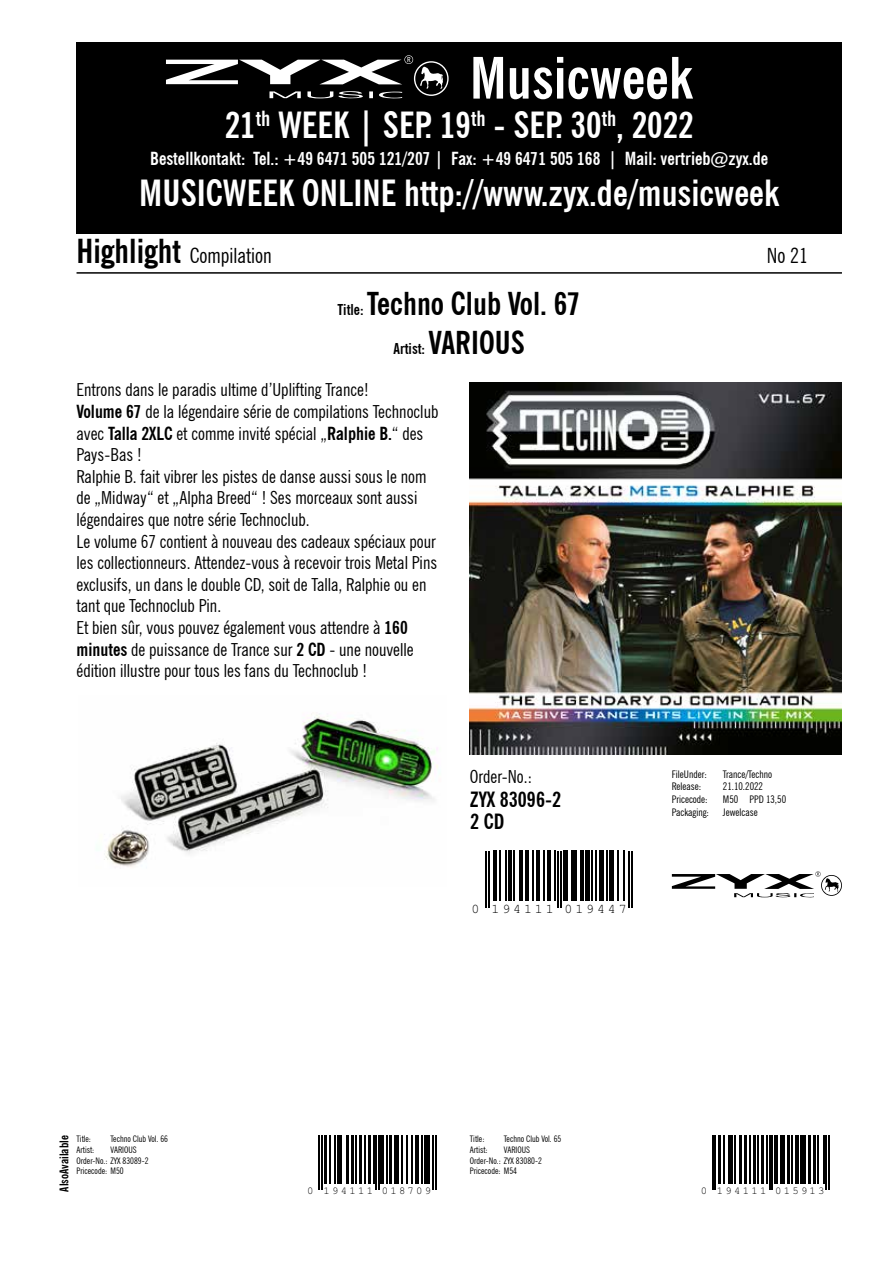
<style>
.page{position:relative;width:893px;height:1263px;background:#fff}
.page>*{position:absolute;margin:0;border:0;box-sizing:border-box;transform-origin:0 0}
.t1{font:700 condensed 57px "News Gothic BT";color:#fff}
.t2{font:700 condensed 36px/68.1px "News Gothic BT";color:#fff;text-align:center}
.t3{font:700 condensed 31.5px "News Gothic BT";color:#000}
.t4{font:condensed 21px "News Gothic BT";color:#000}
.t5{font:700 condensed 21px "News Gothic BT";color:#000}
.t6{font:condensed 18px/21.6px "News Gothic BT";color:#000}
.t7{font:700 condensed 18px "News Gothic BT";color:#fff}
.t8{font:700 condensed 15px "News Gothic BT";color:#000}
.t9{font:13.35px "Arial";letter-spacing:.215em;color:#000}
.t10{font:700 condensed 12px "News Gothic BT";color:#000}
.t11{font:10.65px "Arial";letter-spacing:.215em;color:#000}
.t12{font:condensed 10.5px "News Gothic BT";color:#000}
.t13{font:condensed 9px/10.6px "News Gothic BT";color:#000}
.s1{font-weight:700;font-size:33px}
.s2{font-size:15px}
.s3{font-size:31.5px}
.s4{font-weight:700}
</style>
<div class="page">
<div style="left:77px;top:43px;width:765px;height:191px;background:#000"></div>
<svg style="left:166px;top:55px;width:283px;height:43px"></svg>
<hr style="left:77px;top:272px;width:765px;height:2px;background:#000">
<img style="left:470px;top:383px;width:372px;height:372px">
<hr style="left:485px;top:851px;width:2px;height:56px;background:#000">
<hr style="left:488px;top:851px;width:2px;height:56px;background:#000">
<hr style="left:493px;top:851px;width:3px;height:50px;background:#000">
<hr style="left:499px;top:851px;width:2px;height:50px;background:#000">
<hr style="left:506px;top:851px;width:1px;height:50px;background:#000">
<hr style="left:509px;top:851px;width:3px;height:50px;background:#000">
<hr style="left:513px;top:851px;width:2px;height:50px;background:#000">
<hr style="left:520px;top:851px;width:3px;height:50px;background:#000">
<hr style="left:526px;top:851px;width:3px;height:50px;background:#000">
<hr style="left:532px;top:851px;width:2px;height:50px;background:#000">
<hr style="left:537px;top:851px;width:3px;height:50px;background:#000">
<hr style="left:543px;top:851px;width:1px;height:50px;background:#000">
<hr style="left:547px;top:851px;width:4px;height:50px;background:#000">
<hr style="left:554px;top:851px;width:1px;height:50px;background:#000">
<hr style="left:557px;top:851px;width:1px;height:56px;background:#000">
<hr style="left:560px;top:851px;width:1px;height:56px;background:#000">
<div style="left:563px;top:851px;width:5px;height:50px;background:#000"></div>
<hr style="left:571px;top:851px;width:1px;height:50px;background:#000">
<hr style="left:574px;top:851px;width:3px;height:50px;background:#000">
<hr style="left:580px;top:851px;width:3px;height:50px;background:#000">
<hr style="left:585px;top:851px;width:4px;height:50px;background:#000">
<hr style="left:591px;top:851px;width:2px;height:50px;background:#000">
<hr style="left:596px;top:851px;width:1px;height:50px;background:#000">
<hr style="left:599px;top:851px;width:4px;height:50px;background:#000">
<hr style="left:606px;top:851px;width:2px;height:50px;background:#000">
<hr style="left:610px;top:851px;width:4px;height:50px;background:#000">
<hr style="left:617px;top:851px;width:2px;height:50px;background:#000">
<hr style="left:624px;top:851px;width:1px;height:50px;background:#000">
<hr style="left:628px;top:851px;width:2px;height:56px;background:#000">
<hr style="left:631px;top:851px;width:2px;height:56px;background:#000">
<svg style="left:672px;top:871px;width:170px;height:27px"></svg>
<hr style="left:319px;top:1135px;width:1px;height:54px;background:#000">
<hr style="left:321px;top:1135px;width:1px;height:54px;background:#000">
<hr style="left:325px;top:1135px;width:2px;height:49px;background:#000">
<hr style="left:330px;top:1135px;width:1px;height:49px;background:#000">
<hr style="left:335px;top:1135px;width:1px;height:49px;background:#000">
<hr style="left:337px;top:1135px;width:3px;height:49px;background:#000">
<hr style="left:341px;top:1135px;width:1px;height:49px;background:#000">
<hr style="left:346px;top:1135px;width:2px;height:49px;background:#000">
<hr style="left:351px;top:1135px;width:2px;height:49px;background:#000">
<hr style="left:356px;top:1135px;width:1px;height:49px;background:#000">
<hr style="left:359px;top:1135px;width:3px;height:49px;background:#000">
<hr style="left:364px;top:1135px;width:2px;height:49px;background:#000">
<hr style="left:368px;top:1135px;width:3px;height:49px;background:#000">
<hr style="left:373px;top:1135px;width:1px;height:49px;background:#000">
<hr style="left:376px;top:1135px;width:1px;height:54px;background:#000">
<hr style="left:378px;top:1135px;width:1px;height:54px;background:#000">
<hr style="left:380px;top:1135px;width:4px;height:49px;background:#000">
<hr style="left:387px;top:1135px;width:1px;height:49px;background:#000">
<hr style="left:389px;top:1135px;width:3px;height:49px;background:#000">
<hr style="left:394px;top:1135px;width:3px;height:49px;background:#000">
<hr style="left:398px;top:1135px;width:1px;height:49px;background:#000">
<hr style="left:402px;top:1135px;width:1px;height:49px;background:#000">
<hr style="left:406px;top:1135px;width:2px;height:49px;background:#000">
<hr style="left:411px;top:1135px;width:2px;height:49px;background:#000">
<hr style="left:415px;top:1135px;width:4px;height:49px;background:#000">
<hr style="left:421px;top:1135px;width:2px;height:49px;background:#000">
<hr style="left:424px;top:1135px;width:4px;height:49px;background:#000">
<hr style="left:429px;top:1135px;width:1px;height:49px;background:#000">
<hr style="left:432px;top:1135px;width:2px;height:54px;background:#000">
<hr style="left:435px;top:1135px;width:1px;height:54px;background:#000">
<hr style="left:712px;top:1135px;width:1px;height:54px;background:#000">
<hr style="left:714px;top:1135px;width:2px;height:54px;background:#000">
<hr style="left:718px;top:1135px;width:3px;height:49px;background:#000">
<hr style="left:723px;top:1135px;width:1px;height:49px;background:#000">
<hr style="left:728px;top:1135px;width:1px;height:49px;background:#000">
<hr style="left:730px;top:1135px;width:3px;height:49px;background:#000">
<hr style="left:734px;top:1135px;width:1px;height:49px;background:#000">
<hr style="left:739px;top:1135px;width:3px;height:49px;background:#000">
<hr style="left:744px;top:1135px;width:3px;height:49px;background:#000">
<hr style="left:749px;top:1135px;width:1px;height:49px;background:#000">
<hr style="left:753px;top:1135px;width:2px;height:49px;background:#000">
<hr style="left:758px;top:1135px;width:1px;height:49px;background:#000">
<hr style="left:761px;top:1135px;width:3px;height:49px;background:#000">
<hr style="left:766px;top:1135px;width:2px;height:49px;background:#000">
<hr style="left:769px;top:1135px;width:1px;height:54px;background:#000">
<hr style="left:771px;top:1135px;width:2px;height:54px;background:#000">
<hr style="left:774px;top:1135px;width:3px;height:49px;background:#000">
<hr style="left:780px;top:1135px;width:1px;height:49px;background:#000">
<hr style="left:782px;top:1135px;width:3px;height:49px;background:#000">
<hr style="left:787px;top:1135px;width:3px;height:49px;background:#000">
<hr style="left:791px;top:1135px;width:1px;height:49px;background:#000">
<hr style="left:795px;top:1135px;width:4px;height:49px;background:#000">
<hr style="left:800px;top:1135px;width:3px;height:49px;background:#000">
<hr style="left:805px;top:1135px;width:1px;height:49px;background:#000">
<hr style="left:808px;top:1135px;width:3px;height:49px;background:#000">
<hr style="left:813px;top:1135px;width:3px;height:49px;background:#000">
<hr style="left:817px;top:1135px;width:1px;height:49px;background:#000">
<hr style="left:823px;top:1135px;width:2px;height:49px;background:#000">
<hr style="left:826px;top:1135px;width:1px;height:54px;background:#000">
<hr style="left:828px;top:1135px;width:2px;height:54px;background:#000">
<img style="left:104px;top:714px;width:334px;height:153px">
<h1 class="t1" style="left:470px;top:43px;width:224px">Musicweek</h1>
<h2 class="t2" style="left:139px;top:91px;width:641px">21<sup>th</sup> WEEK | SEP. 19<sup>th</sup> - SEP. 30<sup>th</sup>, 2022<br>MUSICWEEK ONLINE http://www.zyx.de/musicweek</h2>
<p class="t4" style="left:77px;top:243px;width:197px"><span class="s1">Highlight</span> Compilation</p>
<p class="t4" style="left:767px;top:243px;width:42px">No 21</p>
<h3 class="t3" style="left:338px;top:285px;width:245px"><span class="s2">Title:</span> Techno Club Vol. 67</h3>
<p class="t8" style="left:393px;top:339px;width:133px">Artist: <span class="s3">VARIOUS</span></p>
<p class="t6" style="left:77px;top:379px;width:363px">Entrons dans le paradis ultime d’Uplifting Trance!<br><span class="s4">Volume 67</span> de la légendaire série de compilations Technoclub avec <span class="s4">Talla 2XLC</span> et comme invité spécial „<span class="s4">Ralphie B.</span>“ des Pays-Bas !<br>Ralphie B. fait vibrer les pistes de danse aussi sous le nom de „Midway“ et „Alpha Breed“ ! Ses morceaux sont aussi légendaires que notre série Technoclub.<br>Le volume 67 contient à nouveau des cadeaux spéciaux pour les collectionneurs. Attendez-vous à recevoir trois Metal Pins exclusifs, un dans le double CD, soit de Talla, Ralphie ou en tant que Technoclub Pin.<br>Et bien sûr, vous pouvez également vous attendre à <span class="s4">160 minutes</span> de puissance de Trance sur <span class="s4">2 CD</span> - une nouvelle édition illustre pour tous les fans du Technoclub !</p>
<p class="t7" style="left:150px;top:147px;width:619px">Bestellkontakt: Tel.: +49 6471 505 121/207 | Fax: +49 6471 505 168 | Mail: vertrieb@zyx.de</p>
<p class="t6" style="left:470px;top:766px;width:64px">Order-No.:</p>
<p class="t5" style="left:470px;top:786px;width:93px">ZYX 83096-2</p>
<p class="t5" style="left:470px;top:808px;width:36px">2 CD</p>
<p class="t12" style="left:672px;top:767px;width:37px">FileUnder:</p>
<p class="t12" style="left:723px;top:767px;width:51px">Trance/Techno</p>
<p class="t12" style="left:672px;top:780px;width:31px">Release:</p>
<p class="t12" style="left:723px;top:780px;width:42px">21.10.2022</p>
<p class="t12" style="left:672px;top:793px;width:37px">Pricecode:</p>
<p class="t12" style="left:723px;top:793px;width:65px">M50 PPD 13,50</p>
<p class="t12" style="left:672px;top:806px;width:39px">Packaging:</p>
<p class="t12" style="left:723px;top:806px;width:36px">Jewelcase</p>
<p class="t9" style="left:471px;top:901px;width:157px">0 194111 019447</p>
<p class="t10" style="left:57px;top:1191px;width:58px;rotate:-90deg">AlsoAvailable</p>
<p class="t13" style="left:77px;top:1134px;width:16px">Title:</p>
<p class="t13" style="left:111px;top:1134px;width:59px">Techno Club Vol. 66</p>
<p class="t13" style="left:77px;top:1144px;width:73px;text-indent:34px">VARIOUS<br>Order-No.: ZYX 83089-2<br>Pricecode: M50</p>
<p class="t13" style="left:77px;top:1144px;width:19px">Artist:</p>
<p class="t11" style="left:307px;top:1184px;width:125px">0 194111 018709</p>
<p class="t13" style="left:470px;top:1134px;width:16px">Title:</p>
<p class="t13" style="left:504px;top:1134px;width:59px">Techno Club Vol. 65</p>
<p class="t13" style="left:470px;top:1144px;width:19px">Artist:</p>
<p class="t13" style="left:470px;top:1144px;width:73px;text-indent:34px">VARIOUS<br>Order-No.: ZYX 83080-2<br>Pricecode: M54</p>
<p class="t11" style="left:701px;top:1184px;width:125px">0 194111 015913</p>
</div>
